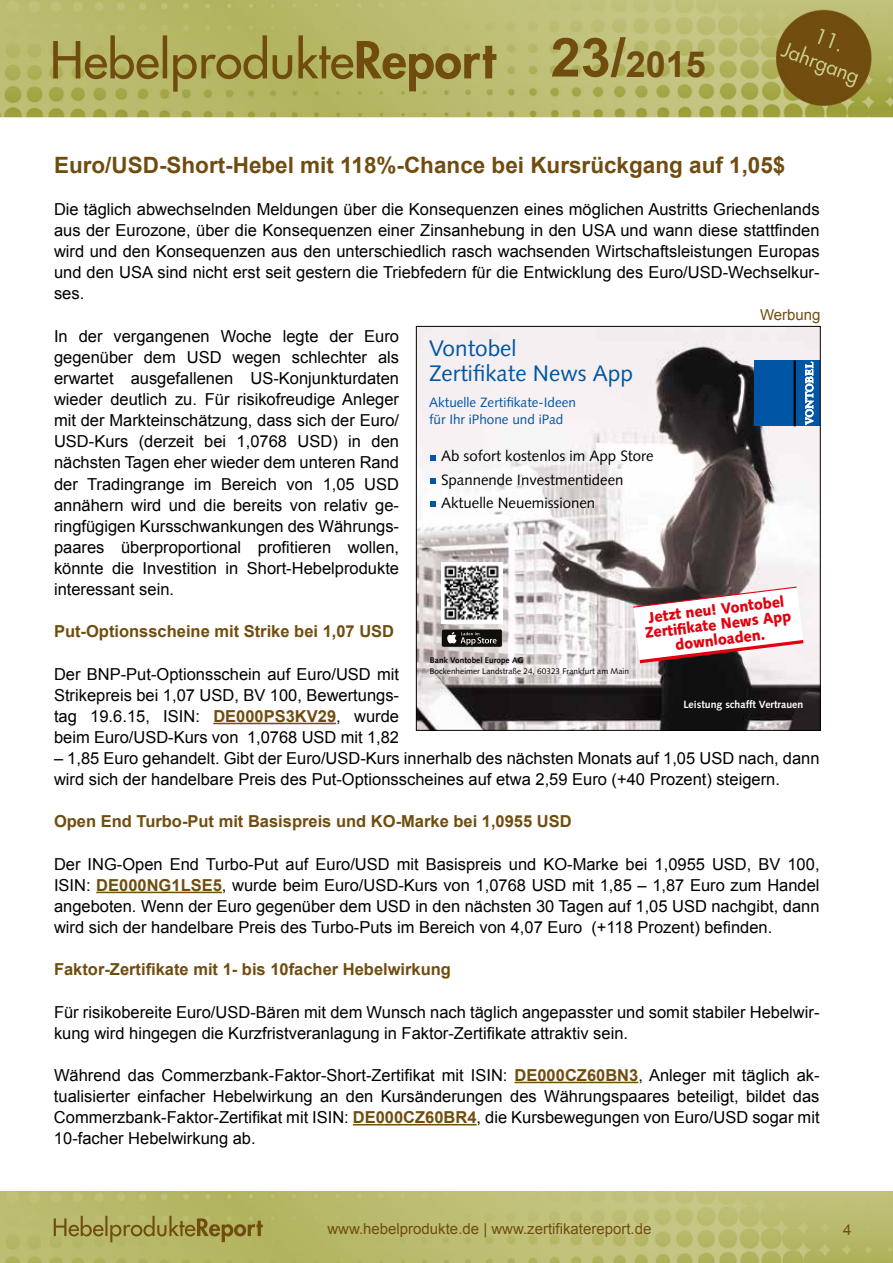
<style>
.page{position:relative;width:893px;height:1263px;background:#fff}
.page>*{position:absolute;margin:0;border:0;box-sizing:border-box;transform-origin:0 0}
.t1{font:700 36px "Arial";color:#704d0f}
.t2{font:700 22.5px "Arial";color:#704d0f}
.t3{font:22.5px/25.5px "Syntax";color:#0055a4}
.t4{font:16.5px/21.1px "Arial";color:#000;text-align:justify}
.t5{font:700 16.5px "Arial";color:#704d0f}
.t6{font:900 15.3px/15.3px "Syntax";color:#e3000f;text-align:center;scale:.92 1}
.t7{font:15px/23.4px "Syntax";color:#000}
.t8{font:15px "Arial";color:#704d0f}
.t9{font:13.5px/17.2px "Syntax";color:#0055a4}
.t10{font:700 10.5px "Syntax";color:#fff}
.t11{font:8.25px "Syntax";color:#000}
.t12{font:700 8.25px "Syntax";color:#000}
.s1{font-size:54px}
.s2{font-weight:700;color:#704d0f}
</style>
<div class="page">
<img style="left:0;top:1192px;width:893px;height:71px">
<img style="left:0;top:0;width:893px;height:118px">
<hr style="left:213px;top:723px;width:123px;height:1px;background:#704d0f">
<hr style="left:96px;top:892px;width:126px;height:1px;background:#704d0f">
<hr style="left:515px;top:1082px;width:123px;height:1px;background:#704d0f">
<hr style="left:353px;top:1124px;width:124px;height:1px;background:#704d0f">
<img style="left:418px;top:328px;width:400px;height:400px">
<div style="left:754px;top:360px;width:66px;height:66px;background:#0055a4"></div>
<hr style="left:794px;top:360px;width:2px;height:66px;background:#000">
<svg style="left:805px;top:362px;width:8px;height:63px"></svg>
<svg style="left:632px;top:586px;width:175px;height:79px"></svg>
<svg style="left:430px;top:455px;width:6px;height:5px"></svg>
<svg style="left:430px;top:478px;width:6px;height:5px"></svg>
<svg style="left:430px;top:501px;width:6px;height:6px"></svg>
<svg style="left:441px;top:629px;width:61px;height:18px"></svg>
<div style="left:442px;top:629px;width:60px;height:18px;background:#0f0e09;border-radius:2px"></div>
<svg style="left:447px;top:632px;width:50px;height:13px"></svg>
<img style="left:441px;top:562px;width:61px;height:61px">
<h1 class="t1" style="left:551px;top:39px;width:157px"><span class="s1">23/</span>2015</h1>
<h2 class="t2" style="left:54px;top:149px;width:733px">Euro/USD-Short-Hebel mit 118%-Chance bei Kursrückgang auf 1,05$</h2>
<p class="t4" style="left:54px;top:198px;width:767px">Die täglich abwechselnden Meldungen über die Konsequenzen eines möglichen Austritts Griechenlands aus der Eurozone, über die Konsequenzen einer Zinsanhebung in den USA und wann diese stattfinden wird und den Konsequenzen aus den unterschiedlich rasch wachsenden Wirtschaftsleistungen Europas und den USA sind nicht erst seit gestern die Triebfedern für die Entwicklung des Euro/USD-Wechselkur&shy;ses.</p>
<p class="t4" style="left:54px;top:325px;width:347px">In der vergangenen Woche legte der Euro gegenüber dem USD wegen schlechter als erwartet ausgefallenen US-Konjunkturdaten wieder deutlich zu. Für risikofreudige Anleger mit der Markteinschätzung, dass sich der Euro/ USD-Kurs (derzeit bei 1,0768 USD) in den nächsten Tagen eher wieder dem unteren Rand der Tradingrange im Bereich von 1,05 USD annähern wird und die bereits von relativ ge&shy;ringfügigen Kursschwankungen des Währungs&shy;paares überproportional profitieren wollen, könnte die Investition in Short-Hebelprodukte interessant sein.</p>
<p class="t5" style="left:54px;top:620px;width:342px">Put-Optionsscheine mit Strike bei 1,07 USD</p>
<p class="t4" style="left:54px;top:663px;width:347px">Der BNP-Put-Optionsschein auf Euro/USD mit Strikepreis bei 1,07 USD, BV 100, Bewertungs&shy;tag 19.6.15, ISIN: <span class="s2">DE000PS3KV29</span>, wurde beim Euro/USD-Kurs von 1,0768 USD mit 1,82</p>
<p class="t4" style="left:54px;top:748px;width:767px">– 1,85 Euro gehandelt. Gibt der Euro/USD-Kurs innerhalb des nächsten Monats auf 1,05 USD nach, dann wird sich der handelbare Preis des Put-Optionsscheines auf etwa 2,59 Euro (+40 Prozent) steigern.</p>
<p class="t5" style="left:54px;top:810px;width:519px">Open End Turbo-Put mit Basispreis und KO-Marke bei 1,0955 USD</p>
<p class="t4" style="left:54px;top:853px;width:767px">Der ING-Open End Turbo-Put auf Euro/USD mit Basispreis und KO-Marke bei 1,0955 USD, BV 100, ISIN: <span class="s2">DE000NG1LSE5</span>, wurde beim Euro/USD-Kurs von 1,0768 USD mit 1,85 – 1,87 Euro zum Handel angeboten. Wenn der Euro gegenüber dem USD in den nächsten 30 Tagen auf 1,05 USD nachgibt, dann wird sich der handelbare Preis des Turbo-Puts im Bereich von 4,07 Euro (+118 Prozent) befinden.</p>
<p class="t5" style="left:54px;top:958px;width:399px">Faktor-Zertifikate mit 1- bis 10facher Hebelwirkung</p>
<p class="t4" style="left:54px;top:1001px;width:767px">Für risikobereite Euro/USD-Bären mit dem Wunsch nach täglich angepasster und somit stabiler Hebelwir&shy;kung wird hingegen die Kurzfristveranlagung in Faktor-Zertifikate attraktiv sein.</p>
<p class="t4" style="left:54px;top:1064px;width:767px">Während das Commerzbank-Faktor-Short-Zertifikat mit ISIN: <span class="s2">DE000CZ60BN3</span>, Anleger mit täglich ak&shy;tualisierter einfacher Hebelwirkung an den Kursänderungen des Währungspaares beteiligt, bildet das Commerzbank-Faktor-Zertifikat mit ISIN: <span class="s2">DE000CZ60BR4</span>, die Kursbewegungen von Euro/USD sogar mit 10-facher Hebelwirkung ab.</p>
<p class="t8" style="left:760px;top:304px;width:62px">Werbung</p>
<h2 class="t3" style="left:429px;top:335px;width:205px">Vontobel<br>Zertifikate News App</h2>
<p class="t9" style="left:429px;top:394px;width:149px">Aktuelle Zertifikate-Ideen für Ihr iPhone und iPad</p>
<p class="t7" style="left:441px;top:444px;width:214px">Ab sofort kostenlos im App Store<br>Spannende Investmentideen<br>Aktuelle Neuemissionen</p>
<p class="t6" style="left:642px;top:610px;width:161px;rotate:-7deg">Jetzt neu! Vontobel<br>Zertifi kate News App downloaden.</p>
<p class="t12" style="left:430px;top:656px;width:95px">Bank Vontobel Europe AG</p>
<p class="t11" style="left:430px;top:666px;width:200px">Bockenheimer Landstraße 24, 60323 Frankfurt am Main</p>
<p class="t10" style="left:683px;top:698px;width:121px">Leistung schafft Vertrauen</p>
<p class="t8" style="left:327px;top:1218px;width:326px">www.hebelprodukte.de | www.zertifikatereport.de</p>
<p class="t8" style="left:843px;top:1219px;width:10px">4</p>
</div>
